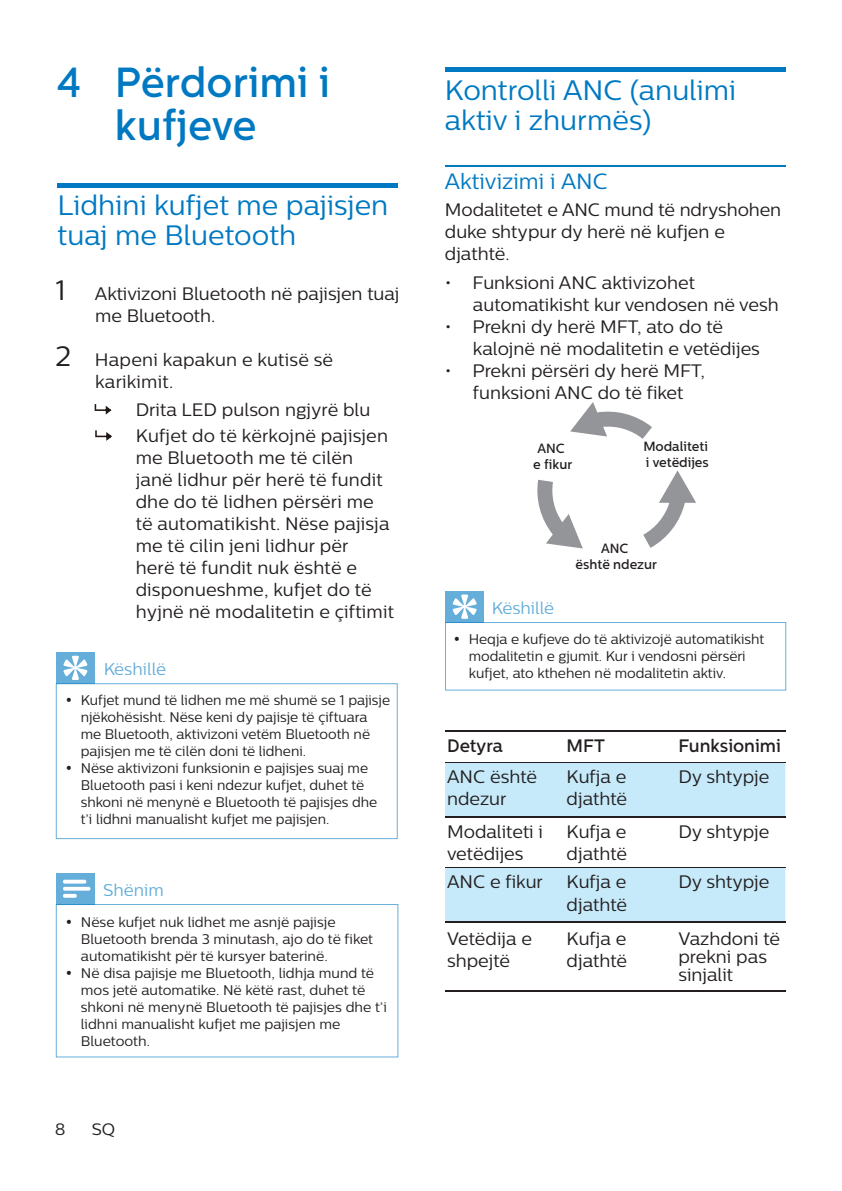
<style>
.page{position:relative;width:842px;height:1191px;background:#fff}
.page>*{position:absolute;margin:0;border:0;box-sizing:border-box;transform-origin:0 0}
.t1{font:500 42px/42px "Centrale Sans";color:#0079c2;text-align:center}
.t2{font:28px/30px "Centrale Sans";color:#0079c2}
.t3{font:28px "Centrale Sans";color:#231f20}
.t4{font:22px "Centrale Sans";color:#0079c2}
.t5{font:18px/22px "Centrale Sans";color:#231f20}
.t6{font:500 18px "Centrale Sans";color:#231f20}
.t7{font:17px "Centrale Sans";color:#0079c2}
.t8{font:16.6px "Centrale Sans";color:#231f20}
.t9{font:14px/17px "Centrale Sans";color:#231f20}
.t10{font:500 13.4px/16px "Centrale Sans";color:#231f20;text-align:center}
</style>
<div class="page">
<div style="left:445px;top:763px;width:340px;height:53px;background:#c6eafa"></div>
<hr style="left:445px;top:730px;width:128px;height:1px;background:#231f20">
<hr style="left:573px;top:730px;width:108px;height:1px;background:#231f20">
<hr style="left:681px;top:730px;width:104px;height:1px;background:#231f20">
<hr style="left:445px;top:762px;width:128px;height:1px;background:#231f20">
<hr style="left:573px;top:762px;width:108px;height:1px;background:#231f20">
<hr style="left:681px;top:762px;width:104px;height:1px;background:#231f20">
<hr style="left:445px;top:816px;width:128px;height:1px;background:#231f20">
<hr style="left:573px;top:816px;width:108px;height:1px;background:#231f20">
<hr style="left:681px;top:816px;width:104px;height:1px;background:#231f20">
<div style="left:445px;top:868px;width:340px;height:54px;background:#c6eafa"></div>
<hr style="left:445px;top:867px;width:128px;height:1px;background:#231f20">
<hr style="left:573px;top:867px;width:108px;height:1px;background:#231f20">
<hr style="left:681px;top:867px;width:104px;height:1px;background:#231f20">
<hr style="left:445px;top:922px;width:128px;height:1px;background:#231f20">
<hr style="left:573px;top:922px;width:108px;height:1px;background:#231f20">
<hr style="left:681px;top:922px;width:104px;height:1px;background:#231f20">
<hr style="left:445px;top:990px;width:128px;height:1px;background:#231f20">
<hr style="left:573px;top:990px;width:108px;height:1px;background:#231f20">
<hr style="left:681px;top:990px;width:104px;height:1px;background:#231f20">
<hr style="left:445px;top:67px;width:340px;height:4px;background:#0079c2">
<hr style="left:445px;top:165px;width:340px;height:1px;background:#0079c2">
<svg style="left:643px;top:470px;width:53px;height:78px"></svg>
<svg style="left:570px;top:402px;width:82px;height:37px"></svg>
<svg style="left:537px;top:480px;width:46px;height:68px"></svg>
<hr style="left:58px;top:183px;width:340px;height:4px;background:#0079c2">
<div style="left:56px;top:652px;width:39px;height:31px;background:#66aeda"></div>
<svg style="left:64px;top:656px;width:23px;height:24px"></svg>
<div style="left:56px;top:873px;width:39px;height:31px;background:#66aeda"></div>
<svg style="left:63px;top:879px;width:27px;height:18px"></svg>
<div style="left:445px;top:591px;width:39px;height:31px;background:#66aeda"></div>
<svg style="left:453px;top:594px;width:24px;height:25px"></svg>
<svg style="left:95px;top:404px;width:17px;height:10px"></svg>
<svg style="left:95px;top:430px;width:17px;height:11px"></svg>
<h1 class="t1" style="left:57px;top:61px;width:275px">4 Përdorimi i kufjeve</h1>
<h2 class="t2" style="left:58px;top:190px;width:332px">Lidhini kufjet me pajisjen tuaj me Bluetooth</h2>
<h2 class="t3" style="left:55px;top:274px;width:12px">1</h2>
<p class="t5" style="left:95px;top:283px;width:306px">Aktivizoni Bluetooth në pajisjen tuaj me Bluetooth.</p>
<h2 class="t3" style="left:55px;top:340px;width:17px">2</h2>
<p class="t5" style="left:95px;top:349px;width:240px">Hapeni kapakun e kutisë së karikimit.</p>
<p class="t5" style="left:136px;top:396px;width:254px;line-height:26px">Drita LED pulson ngjyrë blu<br>Kufjet do të kërkojnë pajisjen</p>
<p class="t5" style="left:136px;top:446px;width:260px">me Bluetooth me të cilën janë lidhur për herë të fundit dhe do të lidhen përsëri me të automatikisht. Nëse pajisja me të cilin jeni lidhur për<br>herë të fundit nuk është e disponueshme, kufjet do të hyjnë në modalitetin e çiftimit</p>
<p class="t7" style="left:103px;top:659px;width:65px">Këshillë</p>
<p class="t9" style="left:81px;top:691px;width:311px;text-indent:-15px">• Kufjet mund të lidhen me më shumë se 1 pajisje njëkohësisht. Nëse keni dy pajisje të çiftuara me Bluetooth, aktivizoni vetëm Bluetooth në pajisjen me të cilën doni të lidheni.</p>
<p class="t9" style="left:81px;top:759px;width:298px;text-indent:-15px">• Nëse aktivizoni funksionin e pajisjes suaj me Bluetooth pasi i keni ndezur kufjet, duhet të shkoni në menynë e Bluetooth të pajisjes dhe t’i lidhni manualisht kufjet me pajisjen.</p>
<p class="t7" style="left:103px;top:880px;width:62px">Shënim</p>
<p class="t9" style="left:81px;top:913px;width:294px;text-indent:-15px">• Nëse kufjet nuk lidhet me asnjë pajisje<br>Bluetooth brenda 3 minutash, ajo do të fiket automatikisht për të kursyer baterinë.</p>
<p class="t9" style="left:81px;top:964px;width:308px;text-indent:-15px">• Në disa pajisje me Bluetooth, lidhja mund të mos jetë automatike. Në këtë rast, duhet të shkoni në menynë Bluetooth të pajisjes dhe t’i lidhni manualisht kufjet me pajisjen me Bluetooth.</p>
<p class="t8" style="left:55px;top:1119px;width:12px">8</p>
<p class="t8" style="left:92px;top:1119px;width:25px">SQ</p>
<h2 class="t2" style="left:445px;top:74px;width:293px">Kontrolli ANC (anulimi aktiv i zhurmës)</h2>
<p class="t4" style="left:445px;top:168px;width:164px">Aktivizimi i ANC</p>
<p class="t5" style="left:445px;top:199px;width:338px">Modalitetet e ANC mund të ndryshohen duke shtypur dy herë në kufjen e djathtë.</p>
<p class="t5" style="left:473px;top:271px;width:307px;text-indent:-28px">• Funksioni ANC aktivizohet automatikisht kur vendosen në vesh</p>
<p class="t5" style="left:473px;top:315px;width:288px;text-indent:-28px">• Prekni dy herë MFT, ato do të kalojnë në modalitetin e vetëdijes</p>
<p class="t5" style="left:445px;top:359px;width:262px;text-align:center">• Prekni përsëri dy herë MFT, funksioni ANC do të fiket</p>
<p class="t10" style="left:533px;top:440px;width:40px">ANC<br>e fikur</p>
<p class="t10" style="left:643px;top:438px;width:67px;text-align:left">Modaliteti i vetëdijes</p>
<p class="t7" style="left:491px;top:598px;width:65px">Këshillë</p>
<p class="t10" style="left:576px;top:540px;width:83px">ANC<br>është ndezur</p>
<p class="t9" style="left:469px;top:630px;width:297px;text-indent:-15px">• Heqja e kufjeve do të aktivizojë automatikisht modalitetin e gjumit. Kur i vendosni përsëri kufjet, ato kthehen në modalitetin aktiv.</p>
<p class="t6" style="left:567px;top:735px;width:40px">MFT</p>
<p class="t6" style="left:678px;top:735px;width:104px">Funksionimi</p>
<p class="t6" style="left:447px;top:735px;width:57px">Detyra</p>
<p class="t5" style="left:447px;top:765px;width:92px">ANC është ndezur</p>
<p class="t5" style="left:567px;top:765px;width:62px">Kufja e djathtë</p>
<p class="t5" style="left:567px;top:820px;width:62px">Kufja e djathtë</p>
<p class="t5" style="left:678px;top:765px;width:93px">Dy shtypje</p>
<p class="t5" style="left:447px;top:820px;width:98px">Modaliteti i</p>
<p class="t5" style="left:678px;top:820px;width:93px">Dy shtypje</p>
<p class="t5" style="left:447px;top:839px;width:97px;line-height:28.4px">vetëdijes<br>ANC e fikur</p>
<p class="t5" style="left:567px;top:871px;width:62px">Kufja e djathtë</p>
<p class="t5" style="left:567px;top:927px;width:62px">Kufja e djathtë</p>
<p class="t5" style="left:678px;top:871px;width:93px">Dy shtypje</p>
<p class="t5" style="left:447px;top:927px;width:86px">Vetëdija e shpejtë</p>
<p class="t5" style="left:678px;top:929px;width:103px;line-height:18px">Vazhdoni të prekni pas sinjalit</p>
</div>
